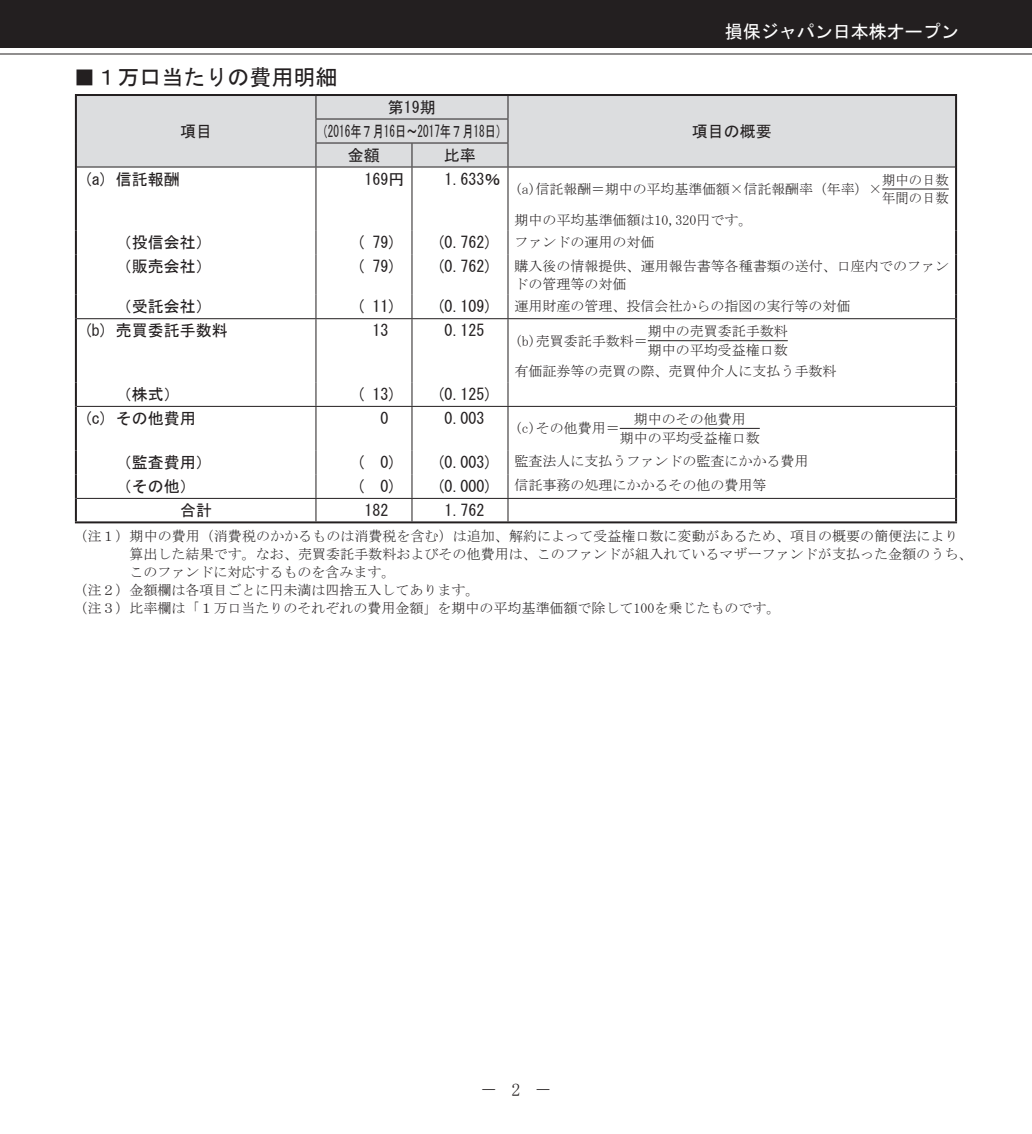
<style>
.page{position:relative;width:1032px;height:1134px;background:#fff}
.page>*{position:absolute;margin:0;border:0;box-sizing:border-box;transform-origin:0 0}
.t1{font:22px "MS Gothic";color:#231f20}
.t2{font:18px "MS Gothic";color:#fff}
.t3{font:18px "MS Mincho";color:#231f20}
.t4{font:16px/23.8px "MS Gothic";color:#231f20;text-align:center}
.t5{font:14px/18.4px "MS Mincho";color:#231f20}
.t6{font:14px/18.4px "MS Mincho";color:#231f20;scale:.95 1}
</style>
<div class="page">
<div style="left:0;top:0;width:1032px;height:48px;background:#231f20"></div>
<hr style="left:0;top:53px;width:1032px;height:1px;background:#231f20">
<div style="left:77px;top:96px;width:878px;height:70px;background:#dcdddf"></div>
<svg style="left:315px;top:96px;width:1px;height:70px"></svg>
<svg style="left:411px;top:144px;width:1px;height:22px"></svg>
<svg style="left:507px;top:96px;width:1px;height:70px"></svg>
<hr style="left:315px;top:118px;width:193px;height:2px;background:#231f20">
<hr style="left:315px;top:142px;width:193px;height:2px;background:#231f20">
<hr style="left:77px;top:166px;width:239px;height:2px;background:#231f20">
<hr style="left:315px;top:167px;width:1px;height:64px;background:#231f20">
<hr style="left:316px;top:166px;width:639px;height:2px;background:#231f20">
<hr style="left:411px;top:167px;width:1px;height:64px;background:#231f20">
<hr style="left:507px;top:167px;width:1px;height:64px;background:#231f20">
<svg style="left:315px;top:231px;width:1px;height:24px"></svg>
<svg style="left:411px;top:231px;width:1px;height:24px"></svg>
<svg style="left:507px;top:231px;width:1px;height:24px"></svg>
<hr style="left:315px;top:255px;width:1px;height:40px;background:#231f20">
<hr style="left:411px;top:255px;width:1px;height:40px;background:#231f20">
<hr style="left:507px;top:255px;width:1px;height:40px;background:#231f20">
<svg style="left:315px;top:295px;width:1px;height:23px"></svg>
<svg style="left:411px;top:295px;width:1px;height:23px"></svg>
<svg style="left:507px;top:295px;width:1px;height:23px"></svg>
<hr style="left:77px;top:318px;width:239px;height:1px;background:#231f20">
<hr style="left:315px;top:319px;width:1px;height:63px;background:#231f20">
<hr style="left:316px;top:318px;width:639px;height:1px;background:#231f20">
<hr style="left:411px;top:319px;width:1px;height:63px;background:#231f20">
<hr style="left:507px;top:319px;width:1px;height:63px;background:#231f20">
<svg style="left:315px;top:382px;width:1px;height:24px"></svg>
<svg style="left:411px;top:382px;width:1px;height:24px"></svg>
<svg style="left:507px;top:382px;width:1px;height:24px"></svg>
<hr style="left:315px;top:407px;width:1px;height:43px;background:#231f20">
<hr style="left:508px;top:406px;width:447px;height:1px;background:#231f20">
<hr style="left:411px;top:407px;width:1px;height:43px;background:#231f20">
<hr style="left:507px;top:407px;width:1px;height:43px;background:#231f20">
<hr style="left:77px;top:498px;width:878px;height:1px;background:#231f20">
<svg style="left:315px;top:450px;width:1px;height:71px"></svg>
<svg style="left:411px;top:450px;width:1px;height:71px"></svg>
<svg style="left:507px;top:450px;width:1px;height:71px"></svg>
<hr style="left:75px;top:94px;width:241px;height:2px;background:#231f20">
<hr style="left:75px;top:96px;width:2px;height:23px;background:#231f20">
<hr style="left:75px;top:119px;width:2px;height:24px;background:#231f20">
<hr style="left:75px;top:143px;width:2px;height:24px;background:#231f20">
<hr style="left:316px;top:94px;width:641px;height:2px;background:#231f20">
<hr style="left:955px;top:96px;width:2px;height:23px;background:#231f20">
<hr style="left:955px;top:119px;width:2px;height:24px;background:#231f20">
<hr style="left:955px;top:143px;width:2px;height:24px;background:#231f20">
<hr style="left:75px;top:167px;width:2px;height:64px;background:#231f20">
<hr style="left:955px;top:167px;width:2px;height:64px;background:#231f20">
<hr style="left:75px;top:231px;width:2px;height:24px;background:#231f20">
<hr style="left:955px;top:231px;width:2px;height:24px;background:#231f20">
<hr style="left:75px;top:255px;width:2px;height:40px;background:#231f20">
<hr style="left:955px;top:255px;width:2px;height:40px;background:#231f20">
<hr style="left:75px;top:295px;width:2px;height:24px;background:#231f20">
<hr style="left:955px;top:295px;width:2px;height:24px;background:#231f20">
<hr style="left:75px;top:319px;width:2px;height:63px;background:#231f20">
<hr style="left:955px;top:319px;width:2px;height:63px;background:#231f20">
<hr style="left:955px;top:382px;width:2px;height:24px;background:#231f20">
<hr style="left:75px;top:382px;width:2px;height:24px;background:#231f20">
<hr style="left:75px;top:406px;width:2px;height:44px;background:#231f20">
<hr style="left:955px;top:406px;width:2px;height:44px;background:#231f20">
<hr style="left:955px;top:450px;width:2px;height:24px;background:#231f20">
<hr style="left:955px;top:474px;width:2px;height:24px;background:#231f20">
<hr style="left:75px;top:450px;width:2px;height:24px;background:#231f20">
<hr style="left:75px;top:474px;width:2px;height:24px;background:#231f20">
<hr style="left:75px;top:498px;width:2px;height:23px;background:#231f20">
<hr style="left:955px;top:498px;width:2px;height:23px;background:#231f20">
<hr style="left:75px;top:521px;width:882px;height:2px;background:#231f20">
<hr style="left:77px;top:406px;width:431px;height:1px;background:#231f20">
<hr style="left:882px;top:188px;width:67px;height:2px;background:#231f20">
<hr style="left:648px;top:340px;width:140px;height:1px;background:#231f20">
<hr style="left:620px;top:428px;width:140px;height:1px;background:#231f20">
<h1 class="t1" style="left:73px;top:66px;width:266px">■１万口当たりの費用明細</h1>
<p class="t4" style="left:180px;top:119px;width:33px">項目</p>
<p class="t4" style="left:317px;top:95px;width:192px">第19期<br>（2016年７月16日～2017年７月18日）</p>
<p class="t4" style="left:348px;top:143px;width:33px">金額</p>
<p class="t4" style="left:444px;top:143px;width:33px">比率</p>
<p class="t4" style="left:84px;top:167px;width:97px">(a) 信託報酬</p>
<p class="t4" style="left:364px;top:167px;width:41px">169円</p>
<p class="t4" style="left:444px;top:167px;width:57px">1.633％</p>
<p class="t2" style="left:725px;top:23px;width:235px">損保ジャパン日本株オープン</p>
<p class="t4" style="left:692px;top:119px;width:81px">項目の概要</p>
<p class="t5" style="left:515px;top:180px;width:369px">(a)信託報酬＝期中の平均基準価額×信託報酬率（年率）×</p>
<p class="t6" style="left:882px;top:171px;width:71px">期中の日数年間の日数</p>
<p class="t5" style="left:514px;top:210px;width:239px">期中の平均基準価額は10,320円です。</p>
<p class="t4" style="left:116px;top:231px;width:97px">（投信会社）</p>
<p class="t4" style="left:356px;top:231px;width:41px">( 79)</p>
<p class="t4" style="left:436px;top:231px;width:57px">(0.762)</p>
<p class="t5" style="left:514px;top:232px;width:141px">ファンドの運用の対価</p>
<p class="t4" style="left:116px;top:255px;width:97px">（販売会社）</p>
<p class="t4" style="left:356px;top:255px;width:41px">( 79)</p>
<p class="t4" style="left:436px;top:255px;width:57px">(0.762)</p>
<p class="t5" style="left:514px;top:257px;width:436px">購入後の情報提供、運用報告書等各種書類の送付、口座内でのファンドの管理等の対価</p>
<p class="t4" style="left:116px;top:295px;width:97px">（受託会社）</p>
<p class="t4" style="left:356px;top:295px;width:41px">( 11)</p>
<p class="t4" style="left:436px;top:295px;width:57px">(0.109)</p>
<p class="t5" style="left:514px;top:296px;width:337px">運用財産の管理、投信会社からの指図の実行等の対価</p>
<p class="t4" style="left:84px;top:319px;width:145px">(b) 売買委託手数料</p>
<p class="t4" style="left:372px;top:319px;width:17px">13</p>
<p class="t4" style="left:444px;top:319px;width:41px">0.125</p>
<p class="t5" style="left:515px;top:331px;width:134px">(b)売買委託手数料＝</p>
<p class="t5" style="left:648px;top:322px;width:141px">期中の売買委託手数料期中の平均受益権口数</p>
<p class="t5" style="left:514px;top:362px;width:323px">有価証券等の売買の際、売買仲介人に支払う手数料</p>
<p class="t4" style="left:116px;top:382px;width:65px">（株式）</p>
<p class="t4" style="left:356px;top:382px;width:41px">( 13)</p>
<p class="t4" style="left:436px;top:382px;width:57px">(0.125)</p>
<p class="t4" style="left:84px;top:406px;width:113px">(c) その他費用</p>
<p class="t4" style="left:380px;top:406px;width:9px">0</p>
<p class="t4" style="left:444px;top:406px;width:41px">0.003</p>
<p class="t5" style="left:515px;top:419px;width:106px">(c)その他費用＝</p>
<p class="t5" style="left:620px;top:410px;width:141px;text-align:center">期中のその他費用<br>期中の平均受益権口数</p>
<p class="t4" style="left:116px;top:450px;width:97px">（監査費用）</p>
<p class="t4" style="left:356px;top:450px;width:41px">(　0)</p>
<p class="t4" style="left:436px;top:450px;width:57px">(0.003)</p>
<p class="t5" style="left:514px;top:452px;width:295px">監査法人に支払うファンドの監査にかかる費用</p>
<p class="t4" style="left:116px;top:474px;width:81px">（その他）</p>
<p class="t4" style="left:356px;top:474px;width:41px">(　0)</p>
<p class="t4" style="left:436px;top:474px;width:57px">(0.000)</p>
<p class="t5" style="left:514px;top:476px;width:253px">信託事務の処理にかかるその他の費用等</p>
<p class="t4" style="left:180px;top:498px;width:33px">合計</p>
<p class="t4" style="left:364px;top:498px;width:25px">182</p>
<p class="t4" style="left:444px;top:498px;width:41px">1.762</p>
<p class="t5" style="left:73px;top:527px;width:887px">（注１）期中の費用（消費税のかかるものは消費税を含む）は追加、解約によって受益権口数に変動があるため、項目の概要の簡便法により</p>
<p class="t5" style="left:129px;top:545px;width:844px">算出した結果です。なお、売買委託手数料およびその他費用は、このファンドが組入れているマザーファンドが支払った金額のうち、</p>
<p class="t5" style="left:129px;top:563px;width:268px">このファンドに対応するものを含みます。</p>
<p class="t5" style="left:73px;top:581px;width:408px">（注２）金額欄は各項目ごとに円未満は四捨五入してあります。</p>
<p class="t5" style="left:73px;top:599px;width:709px">（注３）比率欄は「１万口当たりのそれぞれの費用金額」を期中の平均基準価額で除して100を乗じたものです。</p>
<p class="t3" style="left:511px;top:1081px;width:10px">2</p>
<p class="t3" style="left:480px;top:1081px;width:73px">－　　－</p>
</div>
